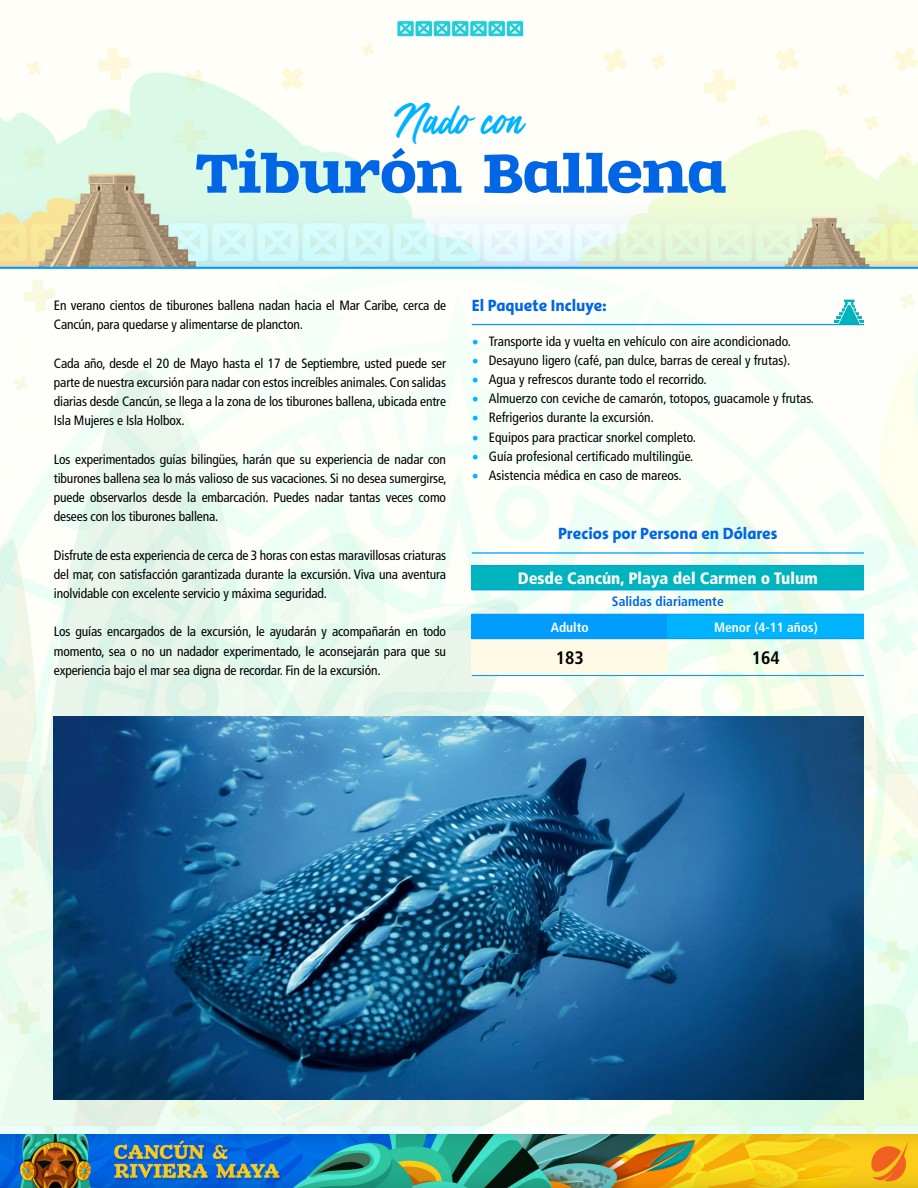
<style>
.page{position:relative;width:918px;height:1188px;background:#fff}
.page>*{position:absolute;margin:0;border:0;box-sizing:border-box;transform-origin:0 0}
.t1{font:52.5px "Zantroke";color:#0066e5}
.t2{font:45px "Mega Fresh";color:#00b3ff}
.t3{font:700 condensed 18px "Frutiger";color:#000}
.t4{font:800 16.5px "Whitbread Thesis";color:#0066e5}
.t5{font:900 condensed 16.5px "Frutiger";color:#fff}
.t6{font:condensed 13.5px/19.2px "Frutiger";color:#000;text-align:justify}
.t7{font:700 condensed 13.5px "Frutiger";color:#fff}
.t8{font:700 condensed 13.5px "Frutiger";color:#0066e5}
.s1{font-family:"Minion Pro";font-stretch:normal;font-size:18px;color:#00b3ff}
</style>
<div class="page">
<img style="left:0;top:17px;width:918px;height:1117px">
<img style="left:0;top:1134px;width:918px;height:54px">
<hr style="left:0;top:267px;width:918px;height:2px;background:#009dff">
<img style="left:54px;top:716px;width:810px;height:383px">
<div style="left:472px;top:566px;width:392px;height:24px;background:#00b4bd"></div>
<div style="left:472px;top:614px;width:196px;height:25px;background:#009dff"></div>
<div style="left:668px;top:614px;width:196px;height:25px;background:#00b3ff"></div>
<div style="left:472px;top:639px;width:196px;height:37px;background:#fffae5"></div>
<hr style="left:472px;top:565px;width:196px;height:1px;background:#009dff">
<hr style="left:668px;top:565px;width:196px;height:1px;background:#009dff">
<hr style="left:472px;top:589px;width:196px;height:1px;background:#009dff">
<hr style="left:668px;top:589px;width:196px;height:1px;background:#009dff">
<hr style="left:668px;top:614px;width:196px;height:1px;background:#009dff">
<hr style="left:668px;top:638px;width:196px;height:1px;background:#009dff">
<hr style="left:472px;top:675px;width:196px;height:1px;background:#009dff">
<hr style="left:668px;top:675px;width:196px;height:1px;background:#009dff">
<hr style="left:472px;top:552px;width:392px;height:2px;background:#009dff">
<svg style="left:834px;top:300px;width:30px;height:24px"></svg>
<hr style="left:472px;top:324px;width:392px;height:1px;background:#009dff">
<h2 class="t2" style="left:396px;top:96px;width:128px">Nado con</h2>
<h1 class="t1" style="left:195px;top:138px;width:533px">Tiburón Ballena</h1>
<p class="t6" style="left:54px;top:296px;width:394px">En verano cientos de tiburones ballena nadan hacia el Mar Caribe, cerca de<br>Cancún, para quedarse y alimentarse de plancton.</p>
<p class="t6" style="left:54px;top:353px;width:394px">Cada año, desde el 20 de Mayo hasta el 17 de Septiembre, usted puede ser parte de nuestra excursión para nadar con estos increíbles animales. Con salidas diarias desde Cancún, se llega a la zona de los tiburones ballena, ubicada entre Isla Mujeres e Isla Holbox.</p>
<p class="t6" style="left:54px;top:449px;width:394px">Los experimentados guías bilingües, harán que su experiencia de nadar con tiburones ballena sea lo más valioso de sus vacaciones. Si no desea sumergirse, puede observarlos desde la embarcación. Puedes nadar tantas veces como desees con los tiburones ballena.</p>
<p class="t6" style="left:54px;top:545px;width:394px">Disfrute de esta experiencia de cerca de 3 horas con estas maravillosas criaturas del mar, con satisfacción garantizada durante la excursión. Viva una aventura inolvidable con excelente servicio y máxima seguridad.</p>
<p class="t6" style="left:54px;top:622px;width:394px">Los guías encargados de la excursión, le ayudarán y acompañarán en todo momento, sea o no un nadador experimentado, le aconsejarán para que su experiencia bajo el mar sea digna de recordar. Fin de la excursión.</p>
<p class="t4" style="left:472px;top:296px;width:137px">El Paquete Incluye:</p>
<p class="t6" style="left:472px;top:332px;width:321px"><span class="s1">•</span> Transporte ida y vuelta en vehículo con aire acondicionado.</p>
<p class="t6" style="left:472px;top:351px;width:320px"><span class="s1">•</span> Desayuno ligero (café, pan dulce, barras de cereal y frutas).</p>
<p class="t6" style="left:472px;top:370px;width:237px"><span class="s1">•</span> Agua y refrescos durante todo el recorrido.</p>
<p class="t6" style="left:472px;top:389px;width:344px"><span class="s1">•</span> Almuerzo con ceviche de camarón, totopos, guacamole y frutas.</p>
<p class="t6" style="left:472px;top:408px;width:184px"><span class="s1">•</span> Refrigerios durante la excursión.</p>
<p class="t6" style="left:472px;top:428px;width:226px"><span class="s1">•</span> Equipos para practicar snorkel completo.</p>
<p class="t6" style="left:472px;top:447px;width:223px"><span class="s1">•</span> Guía profesional certificado multilingüe.</p>
<p class="t6" style="left:472px;top:466px;width:211px"><span class="s1">•</span> Asistencia médica en caso de mareos.</p>
<p class="t4" style="left:558px;top:524px;width:221px">Precios por Persona en Dólares</p>
<p class="t5" style="left:518px;top:568px;width:302px">Desde Cancún, Playa del Carmen o Tulum</p>
<p class="t8" style="left:612px;top:593px;width:113px">Salidas diariamente</p>
<p class="t7" style="left:551px;top:619px;width:40px">Adulto</p>
<p class="t7" style="left:714px;top:619px;width:105px">Menor (4-11 años)</p>
<h3 class="t3" style="left:556px;top:647px;width:30px">183</h3>
<h3 class="t3" style="left:752px;top:647px;width:30px">164</h3>
</div>
